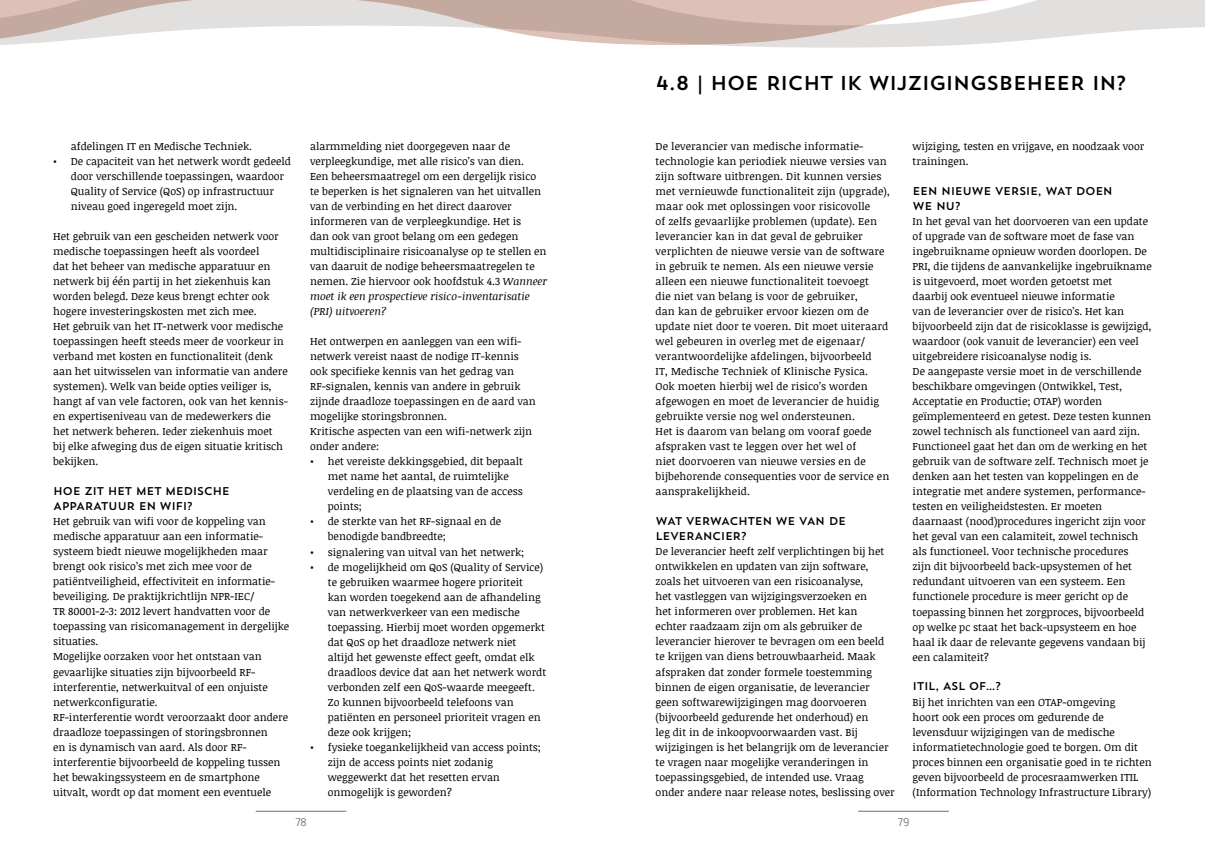
<style>
.page{position:relative;width:1205px;height:851px;background:#fff}
.page>*{position:absolute;margin:0;border:0;box-sizing:border-box;transform-origin:0 0}
.t1{font:20px "Trend Sans One";letter-spacing:-.05em;color:#000}
.t2{font:11.25px/15px "Trend Sans One";letter-spacing:-.05em;color:#000}
.t3{font:300 11.25px "Alwyn New";color:#6d6e71}
.t4{font:10.62px/15px "Noticia Text";color:#000}
.s1{font-style:italic}
</style>
<div class="page">
<hr style="left:256px;top:810px;width:90px;height:1px;background:#6d6e71">
<svg style="left:0;top:0;width:1205px;height:48px"></svg>
<hr style="left:858px;top:810px;width:91px;height:1px;background:#6d6e71">
<p class="t4" style="left:71px;top:138px;width:183px">afdelingen IT en Medische Techniek.</p>
<p class="t4" style="left:71px;top:153px;width:222px;text-indent:-18px">• De capaciteit van het netwerk wordt gedeeld door verschillende toepassingen, waardoor Quality of Service (QoS) op infrastructuur niveau goed ingeregeld moet zijn.</p>
<p class="t4" style="left:53px;top:228px;width:236px">Het gebruik van een gescheiden netwerk voor medische toepassingen heeft als voordeel<br>dat het beheer van medische apparatuur en netwerk bij één partij in het ziekenhuis kan worden belegd. Deze keus brengt echter ook hogere investeringskosten met zich mee.<br>Het gebruik van het IT-netwerk voor medische toepassingen heeft steeds meer de voorkeur in verband met kosten en functionaliteit (denk aan het uitwisselen van informatie van andere systemen). Welk van beide opties veiliger is, hangt af van vele factoren, ook van het kennis&shy;en expertiseniveau van de medewerkers die het netwerk beheren. Ieder ziekenhuis moet<br>bij elke afweging dus de eigen situatie kritisch bekijken.</p>
<p class="t2" style="left:53px;top:483px;width:178px">HOE ZIT HET MET MEDISCHE<br>APPARATUUR EN WIFI?</p>
<p class="t4" style="left:53px;top:513px;width:238px">Het gebruik van wifi voor de koppeling van medische apparatuur aan een informatie&shy;systeem biedt nieuwe mogelijkheden maar brengt ook risico’s met zich mee voor de patiëntveiligheid, effectiviteit en informatie&shy;beveiliging. De praktijkrichtlijn NPR-IEC/<br>TR 80001-2-3: 2012 levert handvatten voor de toepassing van risicomanagement in dergelijke situaties.<br>Mogelijke oorzaken voor het ontstaan van gevaarlijke situaties zijn bijvoorbeeld RF&shy;interferentie, netwerkuitval of een onjuiste netwerkconfiguratie.<br>RF-interferentie wordt veroorzaakt door andere draadloze toepassingen of storingsbronnen<br>en is dynamisch van aard. Als door RF&shy;interferentie bijvoorbeeld de koppeling tussen het bewakingssysteem en de smartphone uitvalt, wordt op dat moment een eventuele</p>
<p class="t4" style="left:310px;top:138px;width:239px">alarmmelding niet doorgegeven naar de verpleegkundige, met alle risico’s van dien.<br>Een beheersmaatregel om een dergelijk risico te beperken is het signaleren van het uitvallen van de verbinding en het direct daarover informeren van de verpleegkundige. Het is<br>dan ook van groot belang om een gedegen multidisciplinaire risicoanalyse op te stellen en van daaruit de nodige beheersmaatregelen te nemen. Zie hiervoor ook hoofdstuk 4.3 <span class="s1">Wanneer moet ik een prospectieve risico-inventarisatie (PRI) uitvoeren?</span></p>
<p class="t4" style="left:310px;top:333px;width:227px">Het ontwerpen en aanleggen van een wifi&shy;netwerk vereist naast de nodige IT-kennis ook specifieke kennis van het gedrag van RF-signalen, kennis van andere in gebruik zijnde draadloze toepassingen en de aard van mogelijke storingsbronnen.<br>Kritische aspecten van een wifi-netwerk zijn onder andere:</p>
<p class="t4" style="left:328px;top:454px;width:197px;text-indent:-18px">• het vereiste dekkingsgebied, dit bepaalt met name het aantal, de ruimtelijke verdeling en de plaatsing van de access points;</p>
<p class="t4" style="left:328px;top:514px;width:175px;text-indent:-18px">• de sterkte van het RF-signaal en de benodigde bandbreedte;</p>
<p class="t4" style="left:310px;top:544px;width:216px">• signalering van uitval van het netwerk;</p>
<p class="t4" style="left:328px;top:559px;width:220px;text-indent:-18px">• de mogelijkheid om QoS (Quality of Service) te gebruiken waarmee hogere prioriteit<br>kan worden toegekend aan de afhandeling van netwerkverkeer van een medische toepassing. Hierbij moet worden opgemerkt dat QoS op het draadloze netwerk niet<br>altijd het gewenste effect geeft, omdat elk draadloos device dat aan het netwerk wordt verbonden zelf een QoS-waarde meegeeft.<br>Zo kunnen bijvoorbeeld telefoons van patiënten en personeel prioriteit vragen en deze ook krijgen;</p>
<p class="t4" style="left:328px;top:739px;width:215px;text-indent:-18px">• fysieke toegankelijkheid van access points; zijn de access points niet zodanig weggewerkt dat het resetten ervan onmogelijk is geworden?</p>
<p class="t3" style="left:295px;top:815px;width:13px">78</p>
<h1 class="t1" style="left:656px;top:70px;width:473px">4.8 | HOE RICHT IK WIJZIGINGSBEHEER IN?</h1>
<p class="t4" style="left:656px;top:138px;width:236px">De leverancier van medische informatie&shy;technologie kan periodiek nieuwe versies van zijn software uitbrengen. Dit kunnen versies met vernieuwde functionaliteit zijn (upgrade), maar ook met oplossingen voor risicovolle<br>of zelfs gevaarlijke problemen (update). Een leverancier kan in dat geval de gebruiker verplichten de nieuwe versie van de software in gebruik te nemen. Als een nieuwe versie alleen een nieuwe functionaliteit toevoegt<br>die niet van belang is voor de gebruiker,<br>dan kan de gebruiker ervoor kiezen om de update niet door te voeren. Dit moet uiteraard wel gebeuren in overleg met de eigenaar/ verantwoordelijke afdelingen, bijvoorbeeld<br>IT, Medische Techniek of Klinische Fysica.<br>Ook moeten hierbij wel de risico’s worden afgewogen en moet de leverancier de huidig gebruikte versie nog wel ondersteunen.<br>Het is daarom van belang om vooraf goede afspraken vast te leggen over het wel of<br>niet doorvoeren van nieuwe versies en de bijbehorende consequenties voor de service en aansprakelijkheid.</p>
<p class="t2" style="left:656px;top:513px;width:192px">WAT VERWACHTEN WE VAN DE<br>LEVERANCIER?</p>
<p class="t4" style="left:656px;top:543px;width:241px">De leverancier heeft zelf verplichtingen bij het ontwikkelen en updaten van zijn software, zoals het uitvoeren van een risicoanalyse,<br>het vastleggen van wijzigingsverzoeken en<br>het informeren over problemen. Het kan<br>echter raadzaam zijn om als gebruiker de leverancier hierover te bevragen om een beeld te krijgen van diens betrouwbaarheid. Maak afspraken dat zonder formele toestemming binnen de eigen organisatie, de leverancier geen softwarewijzigingen mag doorvoeren (bijvoorbeeld gedurende het onderhoud) en<br>leg dit in de inkoopvoorwaarden vast. Bij wijzigingen is het belangrijk om de leverancier te vragen naar mogelijke veranderingen in toepassingsgebied, de intended use. Vraag onder andere naar release notes, beslissing over</p>
<p class="t4" style="left:912px;top:138px;width:233px">wijziging, testen en vrijgave, en noodzaak voor trainingen.</p>
<p class="t2" style="left:912px;top:183px;width:202px">EEN NIEUWE VERSIE, WAT DOEN<br>WE NU?</p>
<p class="t4" style="left:912px;top:213px;width:241px">In het geval van het doorvoeren van een update of upgrade van de software moet de fase van ingebruikname opnieuw worden doorlopen. De PRI, die tijdens de aanvankelijke ingebruikname is uitgevoerd, moet worden getoetst met<br>daarbij ook eventueel nieuwe informatie<br>van de leverancier over de risico’s. Het kan bijvoorbeeld zijn dat de risicoklasse is gewijzigd, waardoor (ook vanuit de leverancier) een veel uitgebreidere risicoanalyse nodig is.<br>De aangepaste versie moet in de verschillende beschikbare omgevingen (Ontwikkel, Test, Acceptatie en Productie; OTAP) worden geïmplementeerd en getest. Deze testen kunnen zowel technisch als functioneel van aard zijn.<br>Functioneel gaat het dan om de werking en het gebruik van de software zelf. Technisch moet je denken aan het testen van koppelingen en de integratie met andere systemen, performance&shy;testen en veiligheidstesten. Er moeten daarnaast (nood)procedures ingericht zijn voor het geval van een calamiteit, zowel technisch als functioneel. Voor technische procedures<br>zijn dit bijvoorbeeld back-upsystemen of het redundant uitvoeren van een systeem. Een functionele procedure is meer gericht op de toepassing binnen het zorgproces, bijvoorbeeld op welke pc staat het back-upsysteem en hoe haal ik daar de relevante gegevens vandaan bij een calamiteit?</p>
<p class="t2" style="left:912px;top:678px;width:90px">ITIL, ASL OF…?</p>
<p class="t4" style="left:912px;top:693px;width:241px">Bij het inrichten van een OTAP-omgeving<br>hoort ook een proces om gedurende de levensduur wijzigingen van de medische informatietechnologie goed te borgen. Om dit proces binnen een organisatie goed in te richten geven bijvoorbeeld de procesraamwerken ITIL (Information Technology Infrastructure Library)</p>
<p class="t3" style="left:898px;top:815px;width:13px">79</p>
</div>
